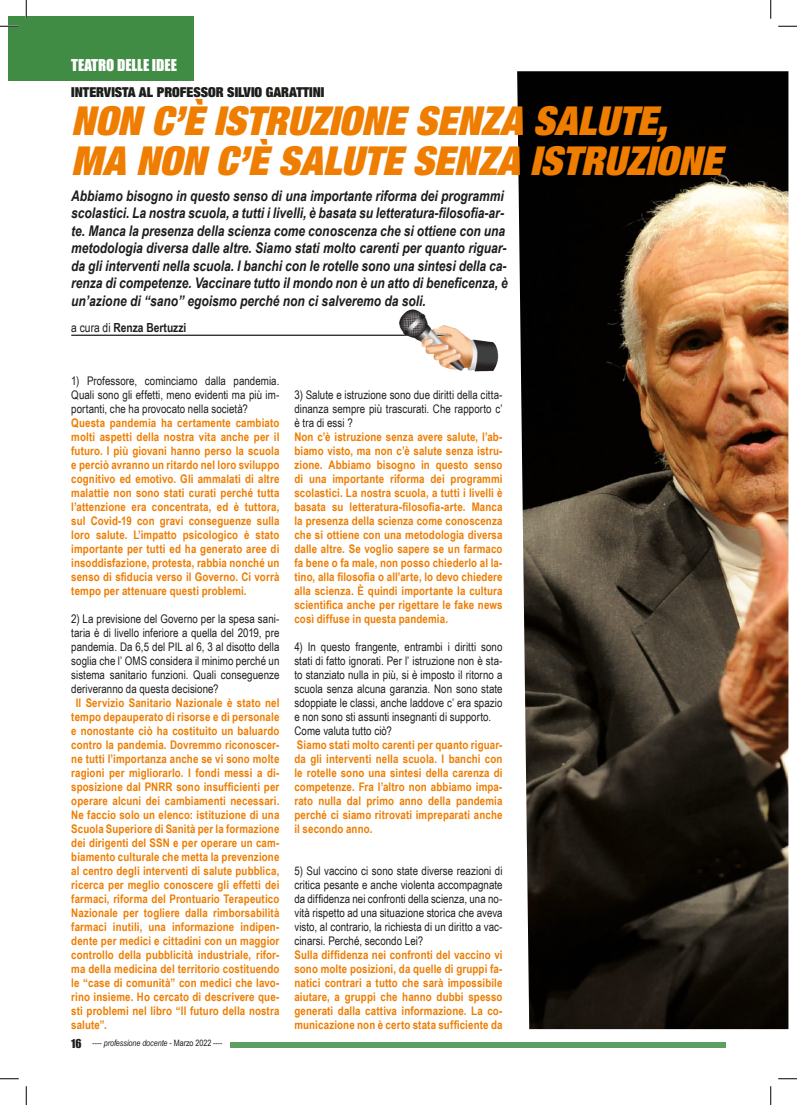
<style>
.page{position:relative;width:797px;height:1105px;background:#fff}
.page>*{position:absolute;margin:0;border:0;box-sizing:border-box;transform-origin:0 0}
.t1{font:italic 900 condensed 40px/40px "Helvetica Neue LT Std";color:#ef7d00}
.t2{font:15px "Impact";color:#fff}
.t3{font:italic 700 14.62px/17.5px "Arial Narrow";color:#1d1d1b}
.t4{font:900 expanded 13.75px "Helvetica Neue";color:#1d1d1b}
.t5{font:700 12.5px "Arial Narrow";color:#1d1d1b}
.t6{font:700 11.88px/14px "Arial Narrow";letter-spacing:.01em;color:#ef7d00;text-align:justify}
.t7{font:11.88px/14px "Arial Narrow";letter-spacing:.005em;color:#1d1d1b;text-align:justify}
.t8{font:8.75px "Arial Narrow";letter-spacing:-.005em;color:#1d1d1b}
.s1{font-weight:400}
.s2{font-family:"Impact";font-size:11.25px}
.s3{font-style:italic}
</style>
<div class="page">
<div style="left:230px;top:1042px;width:495px;height:5px;background:#5e9e62"></div>
<img style="left:517px;top:71px;width:271px;height:958px">
<div style="left:9px;top:16px;width:185px;height:65px;background:#408c44"></div>
<hr style="left:71px;top:335px;width:390px;height:1px;background:#1d1d1b">
<img style="left:396px;top:310px;width:103px;height:62px">
<svg style="left:0;top:25px;width:19px;height:2px"></svg>
<svg style="left:778px;top:25px;width:19px;height:2px"></svg>
<svg style="left:0;top:1078px;width:19px;height:1px"></svg>
<svg style="left:778px;top:1078px;width:19px;height:1px"></svg>
<svg style="left:25px;top:0;width:2px;height:19px"></svg>
<svg style="left:25px;top:1086px;width:2px;height:19px"></svg>
<svg style="left:770px;top:0;width:1px;height:19px"></svg>
<svg style="left:770px;top:1086px;width:1px;height:19px"></svg>
<p class="t2" style="left:71px;top:53px;width:107px">TEATRO DELLE IDEE</p>
<p class="t4" style="left:71px;top:83px;width:254px">INTERVISTA AL PROFESSOR SILVIO GARATTINI</p>
<h1 class="t1" style="left:71px;top:101px;width:651px">NON C’È ISTRUZIONE SENZA SALUTE,<br>MA NON C’È SALUTE SENZA ISTRUZIONE</h1>
<p class="t3" style="left:71px;top:186px;width:438px">Abbiamo bisogno in questo senso di una importante riforma dei programmi scolastici. La nostra scuola, a tutti i livelli, è basata su letteratura-filosofia-ar&shy;te. Manca la presenza della scienza come conoscenza che si ottiene con una metodologia diversa dalle altre. Siamo stati molto carenti per quanto riguar&shy;da gli interventi nella scuola. I banchi con le rotelle sono una sintesi della ca&shy;renza di competenze. Vaccinare tutto il mondo non è un atto di beneficenza, è un’azione di “sano” egoismo perché non ci salveremo da soli.</p>
<p class="t5" style="left:71px;top:318px;width:117px"><span class="s1">a cura di</span> Renza Bertuzzi</p>
<p class="t7" style="left:71px;top:374px;width:210px">1) Professore, cominciamo dalla pandemia.<br>Quali sono gli effetti, meno evidenti ma più im&shy;portanti, che ha provocato nella società?</p>
<p class="t6" style="left:71px;top:416px;width:210px">Questa pandemia ha certamente cambiato molti aspetti della nostra vita anche per il futuro. I più giovani hanno perso la scuola e perciò avranno un ritardo nel loro sviluppo cognitivo ed emotivo. Gli ammalati di altre malattie non sono stati curati perché tutta l’attenzione era concentrata, ed è tuttora, sul Covid-19 con gravi conseguenze sulla loro salute. L’impatto psicologico è stato importante per tutti ed ha generato aree di insoddisfazione, protesta, rabbia nonché un senso di sfiducia verso il Governo. Ci vorrà tempo per attenuare questi problemi.</p>
<p class="t7" style="left:71px;top:612px;width:210px">2) La previsione del Governo per la spesa sani&shy;taria è di livello inferiore a quella del 2019, pre pandemia. Da 6,5 del PIL al 6, 3 al disotto della soglia che l’ OMS considera il minimo perché un sistema sanitario funzioni. Quali conseguenze deriveranno da questa decisione?</p>
<p class="t6" style="left:71px;top:695px;width:210px;text-indent:4px">Il Servizio Sanitario Nazionale è stato nel tempo depauperato di risorse e di personale e nonostante ciò ha costituito un baluardo contro la pandemia. Dovremmo riconoscer&shy;ne tutti l’importanza anche se vi sono molte ragioni per migliorarlo. I fondi messi a di&shy;sposizione dal PNRR sono insufficienti per operare alcuni dei cambiamenti necessari.<br>Ne faccio solo un elenco: istituzione di una Scuola Superiore di Sanità per la formazione dei dirigenti del SSN e per operare un cam&shy;biamento culturale che metta la prevenzione al centro degli interventi di salute pubblica, ricerca per meglio conoscere gli effetti dei farmaci, riforma del Prontuario Terapeutico Nazionale per togliere dalla rimborsabilità farmaci inutili, una informazione indipen&shy;dente per medici e cittadini con un maggior controllo della pubblicità industriale, rifor&shy;ma della medicina del territorio costituendo le “case di comunità” con medici che lavo&shy;rino insieme. Ho cercato di descrivere que&shy;sti problemi nel libro “Il futuro della nostra salute”.</p>
<p class="t8" style="left:71px;top:1037px;width:153px"><span class="s2">16</span> ---- <span class="s3">professione docente</span> - Marzo 2022 ----</p>
<p class="t7" style="left:294px;top:388px;width:210px">3) Salute e istruzione sono due diritti della citta&shy;dinanza sempre più trascurati. Che rapporto c’ è tra di essi ?</p>
<p class="t6" style="left:294px;top:430px;width:210px">Non c’è istruzione senza avere salute, l’ab&shy;biamo visto, ma non c’è salute senza istru&shy;zione. Abbiamo bisogno in questo senso di una importante riforma dei programmi scolastici. La nostra scuola, a tutti i livelli è basata su letteratura-filosofia-arte. Manca la presenza della scienza come conoscenza che si ottiene con una metodologia diversa dalle altre. Se voglio sapere se un farmaco fa bene o fa male, non posso chiederlo al la&shy;tino, alla filosofia o all’arte, lo devo chiedere alla scienza. È quindi importante la cultura scientifica anche per rigettare le fake news così diffuse in questa pandemia.</p>
<p class="t7" style="left:294px;top:640px;width:210px;text-align:left">4) In questo frangente, entrambi i diritti sono stati di fatto ignorati. Per l’ istruzione non è sta&shy;to stanziato nulla in più, si è imposto il ritorno a scuola senza alcuna garanzia. Non sono state sdoppiate le classi, anche laddove c’ era spazio e non sono sti assunti insegnanti di supporto.<br>Come valuta tutto ciò?</p>
<p class="t6" style="left:294px;top:737px;width:210px">Siamo stati molto carenti per quanto riguar&shy;da gli interventi nella scuola. I banchi con le rotelle sono una sintesi della carenza di competenze. Fra l’altro non abbiamo impa&shy;rato nulla dal primo anno della pandemia perché ci siamo ritrovati impreparati anche il secondo anno.</p>
<p class="t7" style="left:294px;top:863px;width:210px">5) Sul vaccino ci sono state diverse reazioni di critica pesante e anche violenta accompagnate da diffidenza nei confronti della scienza, una no&shy;vità rispetto ad una situazione storica che aveva visto, al contrario, la richiesta di un diritto a vac&shy;cinarsi. Perché, secondo Lei?</p>
<p class="t6" style="left:294px;top:947px;width:210px">Sulla diffidenza nei confronti del vaccino vi sono molte posizioni, da quelle di gruppi fa&shy;natici contrari a tutto che sarà impossibile aiutare, a gruppi che hanno dubbi spesso generati dalla cattiva informazione. La co&shy;municazione non è certo stata sufficiente da</p>
</div>
